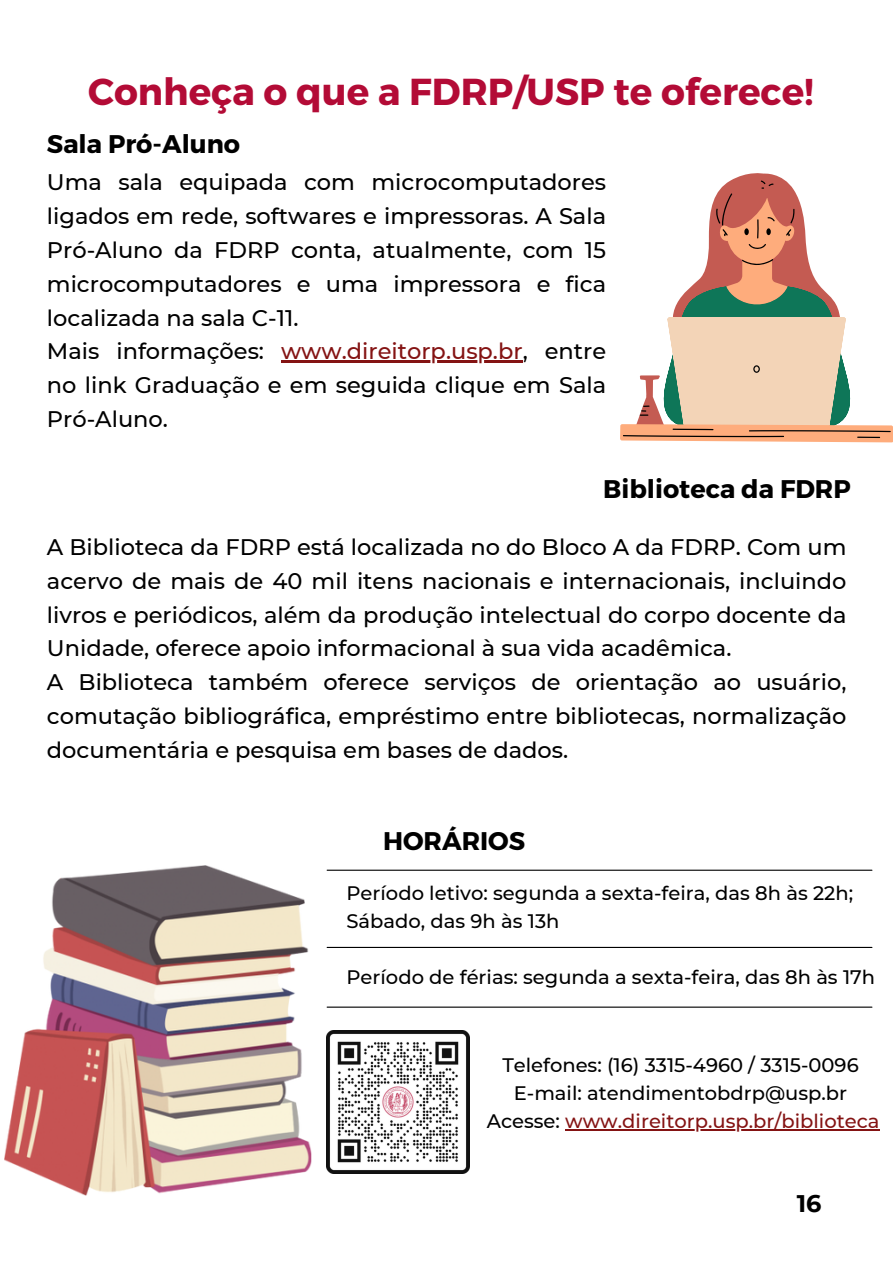
<style>
.page{position:relative;width:893px;height:1264px;background:#fff}
.page>*{position:absolute;margin:0;border:0;box-sizing:border-box;transform-origin:0 0}
.t1{font:700 37.5px "Montserrat";color:#b30b36}
.t2{font:700 25.5px "Montserrat";color:#000}
.t3{font:700 24px "Montserrat";color:#000}
.t4{font:500 22.5px/33.8px "Montserrat";color:#000}
.t5{font:500 19.5px/28.2px "Montserrat";color:#000}
.s1{color:#841313}
</style>
<div class="page">
<hr style="left:327px;top:869px;width:544px;height:1px;background:#000">
<hr style="left:327px;top:946px;width:544px;height:2px;background:#000">
<svg style="left:731px;top:173px;width:53px;height:7px"></svg>
<svg style="left:620px;top:424px;width:272px;height:18px"></svg>
<svg style="left:622px;top:180px;width:268px;height:258px"></svg>
<img style="left:4px;top:865px;width:307px;height:330px">
<hr style="left:281px;top:360px;width:241px;height:2px;background:#841313">
<hr style="left:327px;top:1006px;width:544px;height:1px;background:#000">
<img style="left:326px;top:1030px;width:143px;height:143px">
<hr style="left:565px;top:1129px;width:314px;height:1px;background:#841313">
<h1 class="t1" style="left:88px;top:67px;width:727px">Conheça o que a FDRP/USP te oferece!</h1>
<p class="t2" style="left:47px;top:127px;width:195px">Sala Pró-Aluno</p>
<p class="t4" style="left:47px;top:165px;width:560px">Uma sala equipada com microcomputadores ligados em rede, softwares e impressoras. A Sala Pró-Aluno da FDRP conta, atualmente, com 15 microcomputadores e uma impressora e fica localizada na sala C-11.<br>Mais informações: <span class="s1">www.direitorp.usp.br</span>, entre no link Graduação e em seguida clique em Sala Pró-Aluno.</p>
<p class="t2" style="left:603px;top:472px;width:249px">Biblioteca da FDRP</p>
<p class="t4" style="left:47px;top:530px;width:801px">A Biblioteca da FDRP está localizada no do Bloco A da FDRP. Com um acervo de mais de 40 mil itens nacionais e internacionais, incluindo livros e periódicos, além da produção intelectual do corpo docente da Unidade, oferece apoio informacional à sua vida acadêmica.<br>A Biblioteca também oferece serviços de orientação ao usuário, comutação bibliográfica, empréstimo entre bibliotecas, normalização documentária e pesquisa em bases de dados.</p>
<p class="t2" style="left:383px;top:824px;width:144px">HORÁRIOS</p>
<p class="t5" style="left:346px;top:878px;width:508px">Período letivo: segunda a sexta-feira, das 8h às 22h;<br>Sábado, das 9h às 13h</p>
<p class="t5" style="left:346px;top:963px;width:530px">Período de férias: segunda a sexta-feira, das 8h às 17h</p>
<p class="t5" style="left:486px;top:1050px;width:394px;text-align:center">Telefones: (16) 3315-4960 / 3315-0096<br>E-mail: atendimentobdrp@usp.br<br>Acesse: <span class="s1">www.direitorp.usp.br/biblioteca</span></p>
<p class="t3" style="left:796px;top:1189px;width:26px">16</p>
</div>
